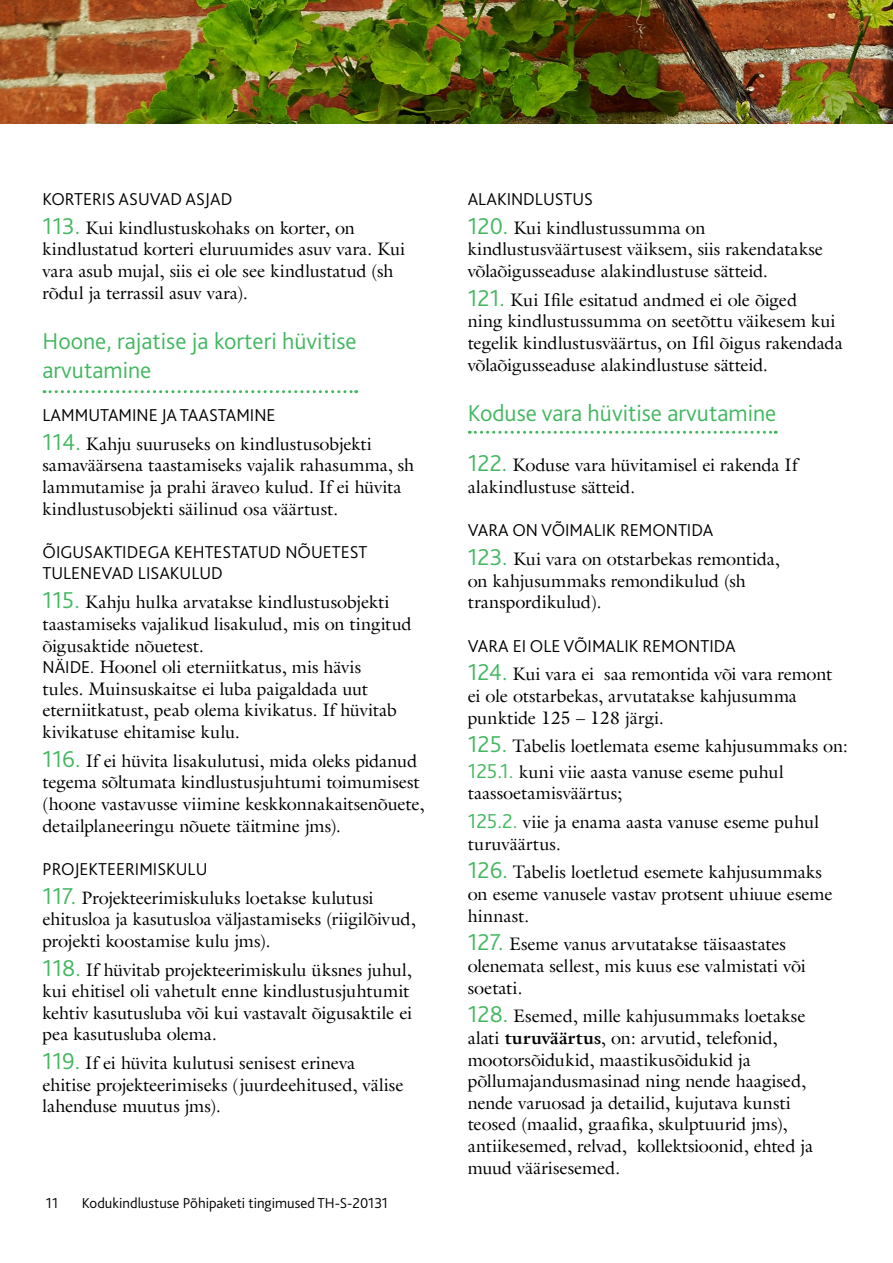
<style>
.page{position:relative;width:893px;height:1263px;background:#fff}
.page>*{position:absolute;margin:0;border:0;box-sizing:border-box;transform-origin:0 0}
.t1{font:300 24px/28.8px "Bliss If Pro";color:#43b760}
.t2{font:18px/21.6px "Galliard LT";color:#000}
.t3{font:300 18px/21.6px "Bliss If Pro";color:#000}
.t4{font:300 15px "Bliss If Pro";color:#000}
.s1{font-family:"Bliss If Pro";font-weight:300;font-size:24px;color:#43b760}
.s2{font-family:"Bliss If Pro";font-weight:300}
.s3{font-family:"Bliss If Pro";font-weight:300;font-size:21px;color:#43b760}
.s4{font-weight:700}
</style>
<div class="page">
<img style="left:0;top:0;width:893px;height:123px">
<svg style="left:44px;top:390px;width:313px;height:3px"></svg>
<svg style="left:469px;top:431px;width:307px;height:3px"></svg>
<p class="t3" style="left:43px;top:188px;width:191px">KORTERIS ASUVAD ASJAD</p>
<p class="t2" style="left:43px;top:217px;width:364px"><span class="s1">113.</span> Kui kindlustuskohaks on korter, on kindlustatud korteri eluruumides asuv vara. Kui vara asub mujal, siis ei ole see kindlustatud (sh rõdul ja terrassil asuv vara).</p>
<h1 class="t1" style="left:43px;top:326px;width:316px">Hoone, rajatise ja korteri hüvitise arvutamine</h1>
<p class="t3" style="left:43px;top:404px;width:235px">LAMMUTAMINE JA TAASTAMINE</p>
<p class="t2" style="left:43px;top:433px;width:373px"><span class="s1">114.</span> Kahju suuruseks on kindlustusobjekti samaväärsena taastamiseks vajalik rahasumma, sh lammutamise ja prahi äraveo kulud. If ei hüvita kindlustusobjekti säilinud osa väärtust.</p>
<p class="t3" style="left:43px;top:541px;width:326px">ÕIGUSAKTIDEGA KEHTESTATUD NÕUETEST<br>TULENEVAD LISAKULUD</p>
<p class="t2" style="left:43px;top:591px;width:371px"><span class="s1">115.</span> Kahju hulka arvatakse kindlustusobjekti taastamiseks vajalikud lisakulud, mis on tingitud õigusaktide nõuetest.<br><span class="s2">NÄIDE.</span> Hoonel oli eterniitkatus, mis hävis<br>tules. Muinsuskaitse ei luba paigaldada uut eterniitkatust, peab olema kivikatus. If hüvitab kivikatuse ehitamise kulu.</p>
<p class="t2" style="left:43px;top:749px;width:384px"><span class="s1">116.</span> If ei hüvita lisakulutusi, mida oleks pidanud tegema sõltumata kindlustusjuhtumi toimumisest (hoone vastavusse viimine keskkonnakaitsenõuete, detailplaneeringu nõuete täitmine jms).</p>
<p class="t3" style="left:43px;top:857px;width:166px">PROJEKTEERIMISKULU</p>
<p class="t2" style="left:43px;top:886px;width:375px"><span class="s1">117.</span> Projekteerimiskuluks loetakse kulutusi ehitusloa ja kasutusloa väljastamiseks (riigilõivud, projekti koostamise kulu jms).</p>
<p class="t2" style="left:43px;top:958px;width:371px"><span class="s1">118.</span> If hüvitab projekteerimiskulu üksnes juhul, kui ehitisel oli vahetult enne kindlustusjuhtumit kehtiv kasutusluba või kui vastavalt õigusaktile ei pea kasutusluba olema.</p>
<p class="t2" style="left:43px;top:1052px;width:363px"><span class="s1">119.</span> If ei hüvita kulutusi senisest erineva ehitise projekteerimiseks (juurdeehitused, välise lahenduse muutus jms).</p>
<p class="t4" style="left:46px;top:1194px;width:14px">11</p>
<p class="t4" style="left:82px;top:1194px;width:308px">Kodukindlustuse Põhipaketi tingimused TH-S-20131</p>
<p class="t3" style="left:468px;top:188px;width:127px">ALAKINDLUSTUS</p>
<p class="t2" style="left:468px;top:217px;width:357px"><span class="s1">120.</span> Kui kindlustussumma on kindlustusväärtusest väiksem, siis rakendatakse võlaõigusseaduse alakindlustuse sätteid.</p>
<p class="t2" style="left:468px;top:289px;width:376px"><span class="s1">121.</span> Kui Ifile esitatud andmed ei ole õiged<br>ning kindlustussumma on seetõttu väikesem kui tegelik kindlustusväärtus, on Ifil õigus rakendada võlaõigusseaduse alakindlustuse sätteid.</p>
<h1 class="t1" style="left:468px;top:398px;width:310px">Koduse vara hüvitise arvutamine</h1>
<p class="t2" style="left:468px;top:454px;width:331px"><span class="s1">122.</span> Koduse vara hüvitamisel ei rakenda If alakindlustuse sätteid.</p>
<p class="t3" style="left:468px;top:519px;width:247px">VARA ON VÕIMALIK REMONTIDA</p>
<p class="t2" style="left:468px;top:548px;width:314px"><span class="s1">123.</span> Kui vara on otstarbekas remontida, on kahjusummaks remondikulud (sh transpordikulud).</p>
<p class="t3" style="left:468px;top:634px;width:269px">VARA EI OLE VÕIMALIK REMONTIDA</p>
<p class="t2" style="left:468px;top:663px;width:366px"><span class="s1">124.</span> Kui vara ei saa remontida või vara remont ei ole otstarbekas, arvutatakse kahjusumma punktide 125 – 128 järgi.</p>
<p class="t2" style="left:468px;top:733px;width:382px;line-height:25.2px"><span class="s1">125.</span> Tabelis loetlemata eseme kahjusummaks on:<br><span class="s3">125.1.</span> kuni viie aasta vanuse eseme puhul</p>
<p class="t2" style="left:468px;top:778px;width:353px;line-height:28.8px">taassoetamisväärtus;<br><span class="s3">125.2.</span> viie ja enama aasta vanuse eseme puhul</p>
<p class="t2" style="left:468px;top:829px;width:356px;line-height:28.8px">turuväärtus.<br><span class="s1">126.</span> Tabelis loetletud esemete kahjusummaks</p>
<p class="t2" style="left:468px;top:883px;width:366px">on eseme vanusele vastav protsent uhiuue eseme hinnast.</p>
<p class="t2" style="left:468px;top:933px;width:339px"><span class="s1">127.</span> Eseme vanus arvutatakse täisaastates olenemata sellest, mis kuus ese valmistati või soetati.</p>
<p class="t2" style="left:468px;top:1005px;width:347px"><span class="s1">128.</span> Esemed, mille kahjusummaks loetakse alati <span class="s4">turuväärtus</span>, on: arvutid, telefonid, mootorsõidukid, maastikusõidukid ja põllumajandusmasinad ning nende haagised, nende varuosad ja detailid, kujutava kunsti teosed (maalid, graafika, skulptuurid jms), antiikesemed, relvad, kollektsioonid, ehted ja muud väärisesemed.</p>
</div>
